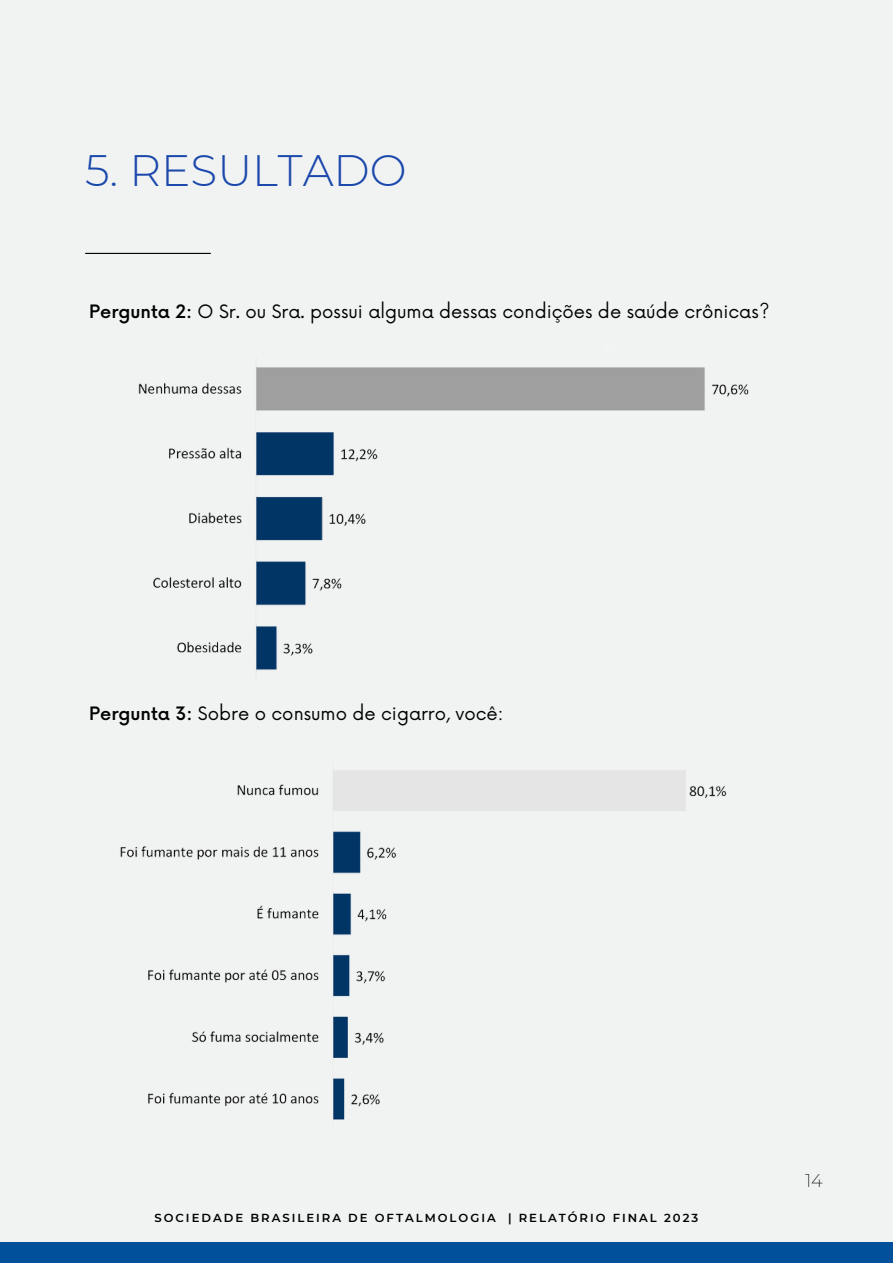
<style>
.page{position:relative;width:893px;height:1264px;background:#fff}
.page>*{position:absolute;margin:0;border:0;box-sizing:border-box;transform-origin:0 0}
.t1{font:300 43.95px "Montserrat";color:#1b48ab}
.t2{font:18px "Now";color:#000}
.t3{font:200 18px "Montserrat";color:#000}
.t4{font:600 11.7px "Montserrat";letter-spacing:.17em;color:#000}
.s1{font-weight:500}
</style>
<div class="page">
<div style="left:0;top:0;width:892px;height:1262px;background:#f1f3f3"></div>
<div style="left:0;top:1242px;width:892px;height:20px;background:#00509b"></div>
<hr style="left:86px;top:253px;width:124px;height:1px;background:#000">
<img style="left:138px;top:366px;width:611px;height:306px">
<img style="left:120px;top:770px;width:607px;height:350px">
<p class="t1" style="left:85px;top:143px;width:323px">5. RESULTADO</p>
<p class="t2" style="left:89px;top:301px;width:681px"><span class="s1">Pergunta 2:</span> O Sr. ou Sra. possui alguma dessas condições de saúde crônicas?</p>
<p class="t2" style="left:89px;top:703px;width:415px"><span class="s1">Pergunta 3:</span> Sobre o consumo de cigarro, você:</p>
<p class="t4" style="left:154px;top:1210px;width:545px">SOCIEDADE BRASILEIRA DE OFTALMOLOGIA | RELATÓRIO FINAL 2023</p>
<p class="t3" style="left:805px;top:1169px;width:19px">14</p>
</div>
